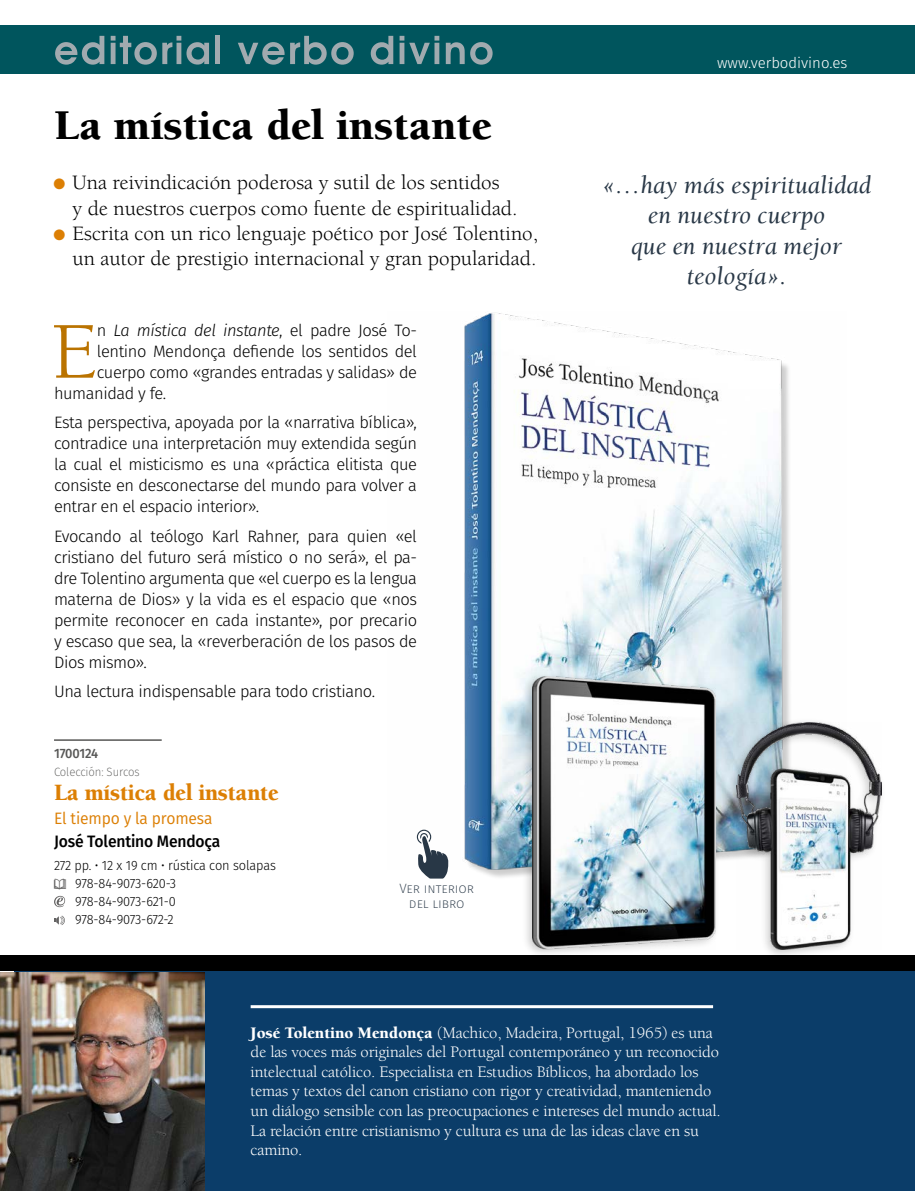
<style>
.page{position:relative;width:915px;height:1191px;background:#fff}
.page>*{position:absolute;margin:0;border:0;box-sizing:border-box;transform-origin:0 0}
.t1{font:82.65px "Berkeley Std";color:#ba7300}
.t2{font:900 43.5px "Berkeley Std";color:#000}
.t3{font:italic 25.5px/30.6px "Berkeley Std";color:#293847;text-align:center}
.t4{font:900 24px "Berkeley Std";letter-spacing:-.01em;color:#dc7f04;scale:.95 1}
.t5{font:21px/25.2px "Berkeley Std";color:#000}
.t6{font:300 16.5px/21px "Fira Sans";letter-spacing:-.025em;color:#000;text-align:justify}
.t7{font:16.5px/19.5px "Berkeley Std";letter-spacing:-.01em;color:#fff}
.t8{font:italic 300 16.5px "Fira Sans";letter-spacing:-.025em;color:#000}
.t9{font:500 16.5px "Fira Sans";letter-spacing:-.01em;color:#000;scale:.95 1}
.t10{font:16.5px "Fira Sans";letter-spacing:-.01em;color:#dc7f04;scale:.95 1}
.t11{font:300 15px "Fira Sans";color:#fff}
.t12{font:300 13.5px "Fira Sans";letter-spacing:-.015em;color:#000;scale:.95 1}
.t13{font:200 13.5px/15px "Fira Sans";color:#293847;text-align:center}
.t14{font:500 13.5px "Fira Sans";letter-spacing:-.015em;color:#575756;scale:.95 1}
.t15{font:200 12px "Fira Sans";letter-spacing:-.01em;color:#575756;scale:.95 1}
.s1{color:#dc7f04}
.s2{font-style:normal}
.s3{font-family:"Communications P03";font-weight:400;font-size:12px;color:#646363}
.s4{font-weight:900}
</style>
<div class="page">
<div style="left:0;top:26px;width:914px;height:48px;background:#00555d"></div>
<svg style="left:55px;top:36px;width:49px;height:29px"></svg>
<svg style="left:111px;top:36px;width:98px;height:29px"></svg>
<div style="left:215px;top:36px;width:5px;height:28px;background:#a1aaaf"></div>
<svg style="left:238px;top:42px;width:46px;height:23px"></svg>
<svg style="left:290px;top:36px;width:63px;height:29px"></svg>
<svg style="left:370px;top:36px;width:23px;height:29px"></svg>
<svg style="left:399px;top:36px;width:40px;height:28px"></svg>
<svg style="left:445px;top:42px;width:19px;height:22px"></svg>
<svg style="left:470px;top:42px;width:22px;height:23px"></svg>
<svg style="left:420px;top:869px;width:28px;height:9px"></svg>
<img style="left:416px;top:313px;width:374px;height:556px">
<div style="left:14px;top:971px;width:900px;height:220px;background:#0b3d69"></div>
<hr style="left:54px;top:739px;width:108px;height:2px;background:#575756">
<svg style="left:54px;top:896px;width:11px;height:11px"></svg>
<svg style="left:54px;top:915px;width:11px;height:10px"></svg>
<hr style="left:250px;top:1005px;width:462px;height:3px;background:#fff">
<div style="left:0;top:955px;width:914px;height:16px;background:#000"></div>
<img style="left:0;top:972px;width:205px;height:219px">
<div style="left:521px;top:671px;width:198px;height:288px;background:#000;opacity:.2"></div>
<img style="left:532px;top:676px;width:182px;height:273px">
<div style="left:725px;top:717px;width:161px;height:243px;background:#000;opacity:.2"></div>
<img style="left:736px;top:723px;width:145px;height:226px">
<h2 class="t2" style="left:54px;top:102px;width:439px">La mística del instante</h2>
<p class="t5" style="left:73px;top:170px;width:446px;text-indent:-19px"><span class="s1">●</span> Una reivindicación poderosa y sutil de los sentidos<br>y de nuestros cuerpos como fuente de espiritualidad.</p>
<p class="t5" style="left:53px;top:221px;width:486px;text-align:right"><span class="s1">●</span> Escrita con un rico lenguaje poético por José Tolentino, un autor de prestigio internacional y gran popularidad.</p>
<h1 class="t1" style="left:52px;top:307px;width:47px">E</h1>
<p class="t8" style="left:97px;top:318px;width:321px"><span class="s2">n</span> La mística del instante<span class="s2">, el padre José To-</span></p>
<p class="t6" style="left:97px;top:340px;width:321px">lentino Mendonça defiende los sentidos del</p>
<p class="t6" style="left:97px;top:361px;width:321px">cuerpo como «grandes entradas y salidas» de</p>
<p class="t6" style="left:54px;top:382px;width:114px">humanidad y fe.</p>
<p class="t6" style="left:54px;top:412px;width:364px">Esta perspectiva, apoyada por la «narrativa bíblica», contradice una interpretación muy extendida según la cual el misticismo es una «práctica elitista que consiste en desconectarse del mundo para volver a entrar en el espacio interior».</p>
<p class="t6" style="left:54px;top:525px;width:364px">Evocando al teólogo Karl Rahner, para quien «el cristiano del futuro será místico o no será», el pa&shy;dre Tolentino argumenta que «el cuerpo es la lengua materna de Dios» y la vida es el espacio que «nos permite reconocer en cada instante», por precario y escaso que sea, la «reverberación de los pasos de Dios mismo».</p>
<p class="t6" style="left:54px;top:681px;width:322px">Una lectura indispensable para todo cristiano.</p>
<p class="t14" style="left:54px;top:742px;width:48px">1700124</p>
<p class="t15" style="left:54px;top:763px;width:92px">Colección: Surcos</p>
<h3 class="t4" style="left:54px;top:779px;width:237px">La mística del instante</h3>
<p class="t10" style="left:54px;top:805px;width:168px">El tiempo y la promesa</p>
<p class="t9" style="left:54px;top:828px;width:176px">José Tolentino Mendoça</p>
<p class="t12" style="left:54px;top:855px;width:235px">272 pp. • 12 x 19 cm • rústica con solapas</p>
<p class="t12" style="left:54px;top:873px;width:130px"><span class="s3">;</span> 978-84-9073-620-3</p>
<p class="t12" style="left:75px;top:891px;width:107px">978-84-9073-621-0</p>
<p class="t12" style="left:75px;top:909px;width:105px">978-84-9073-672-2</p>
<p class="t13" style="left:399px;top:881px;width:76px">Ver interior del libro</p>
<p class="t11" style="left:716px;top:52px;width:132px">www.verbodivino.es</p>
<h3 class="t3" style="left:601px;top:170px;width:271px">«…hay más espiritualidad en nuestro cuerpo<br>que en nuestra mejor teología».</h3>
<p class="t7" style="left:250px;top:1023px;width:471px"><span class="s4">José Tolentino Mendonça</span> (Machico, Madeira, Portugal, 1965) es una de las voces más originales del Portugal contemporáneo y un reconocido intelectual católico. Especialista en Estudios Bíblicos, ha abordado los temas y textos del canon cristiano con rigor y creatividad, manteniendo un diálogo sensible con las preocupaciones e intereses del mundo actual.<br>La relación entre cristianismo y cultura es una de las ideas clave en su camino.</p>
</div>
